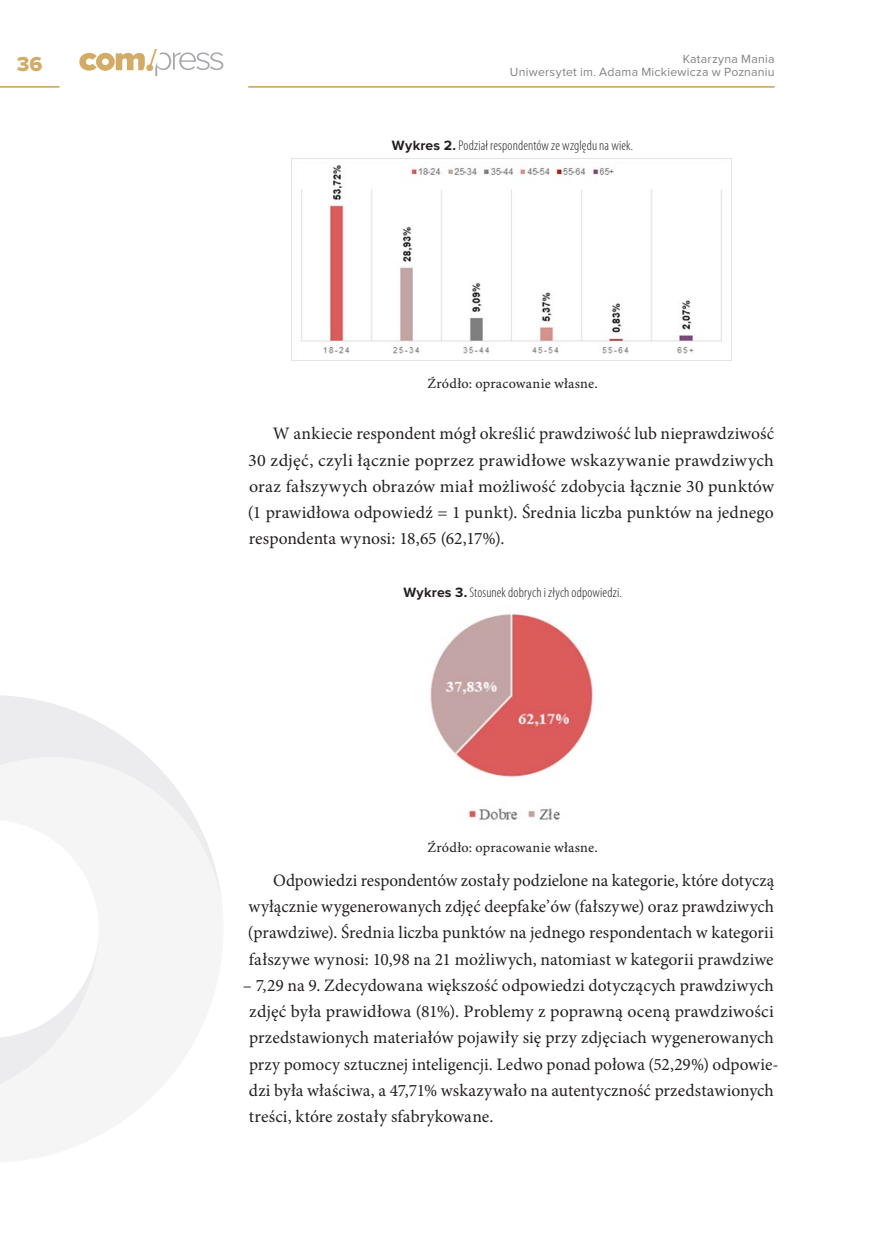
<style>
.page{position:relative;width:874px;height:1241px;background:#fff}
.page>*{position:absolute;margin:0;border:0;box-sizing:border-box;transform-origin:0 0}
.t1{font:21px "Proxima Nova Extrabld";color:#d2ab66}
.bodytext{font:17.5px/26.2px "Minion Pro";letter-spacing:.005em;color:#231f20;text-align:justify}
.RYSUNEK_CAPTION{font:300 condensed 14px "Myriad Pro";letter-spacing:.01em;color:#231f20}
.SOURCE_caption{font:14px "Minion Pro Capt";letter-spacing:.015em;color:#231f20}
.t2{font:12.25px/12.2px "Proxima Nova";letter-spacing:.02em;color:#808285;text-align:right}
.s1{font-family:"Proxima Nova";font-weight:700;font-stretch:normal}
</style>
<div class="page">
<svg style="left:0;top:695px;width:223px;height:390px;fill:#f5f5f6"></svg>
<img style="left:291px;top:158px;width:440px;height:203px">
<img style="left:430px;top:613px;width:163px;height:207px">
<hr style="left:0;top:86px;width:60px;height:2px;background:#d2ab66">
<hr style="left:248px;top:86px;width:526px;height:2px;background:#d2ab66">
<svg style="left:79px;top:49px;width:144px;height:27px"></svg>
<p class="t1" style="left:17px;top:54px;width:27px">36</p>
<p class="t2" style="left:509px;top:54px;width:266px">Katarzyna Mania<br>Uniwersytet im. Adama Mickiewicza w Poznaniu</p>
<p class="RYSUNEK_CAPTION" style="left:392px;top:138px;width:243px"><span class="s1">Wykres 2.</span>Podział respondentów ze względu na wiek.</p>
<p class="SOURCE_caption" style="left:427px;top:375px;width:172px">Źródło: opracowanie własne.</p>
<p class="bodytext" style="left:248px;top:420px;width:527px;text-indent:25px">W ankiecie respondent mógł określić prawdziwość lub nieprawdziwość 30 zdjęć, czyli łącznie poprzez prawidłowe wskazywanie prawdziwych oraz fałszywych obrazów miał możliwość zdobycia łącznie 30 punktów (1 prawidłowa odpowiedź = 1 punkt). Średnia liczba punktów na jednego respondenta wynosi: 18,65 (62,17%).</p>
<p class="RYSUNEK_CAPTION" style="left:403px;top:584px;width:220px"><span class="s1">Wykres 3.</span>Stosunek dobrych i złych odpowiedzi.</p>
<p class="SOURCE_caption" style="left:427px;top:838px;width:172px">Źródło: opracowanie własne.</p>
<p class="bodytext" style="left:248px;top:867px;width:527px;text-indent:25px">Odpowiedzi respondentów zostały podzielone na kategorie, które dotyczą wyłącznie wygenerowanych zdjęć deepfake’ów (fałszywe) oraz prawdziwych (prawdziwe). Średnia liczba punktów na jednego respondentach w kategorii fałszywe wynosi: 10,98 na 21 możliwych, natomiast w kategorii prawdziwe</p>
<p class="bodytext" style="left:249px;top:972px;width:531px;text-align:left;text-indent:-6px">– 7,29 na 9. Zdecydowana większość odpowiedzi dotyczących prawdziwych zdjęć była prawidłowa (81%). Problemy z poprawną oceną prawdziwości przedstawionych materiałów pojawiły się przy zdjęciach wygenerowanych przy pomocy sztucznej inteligencji. Ledwo ponad połowa (52,29%) odpowie&shy;dzi była właściwa, a 47,71% wskazywało na autentyczność przedstawionych treści, które zostały sfabrykowane.</p>
</div>
